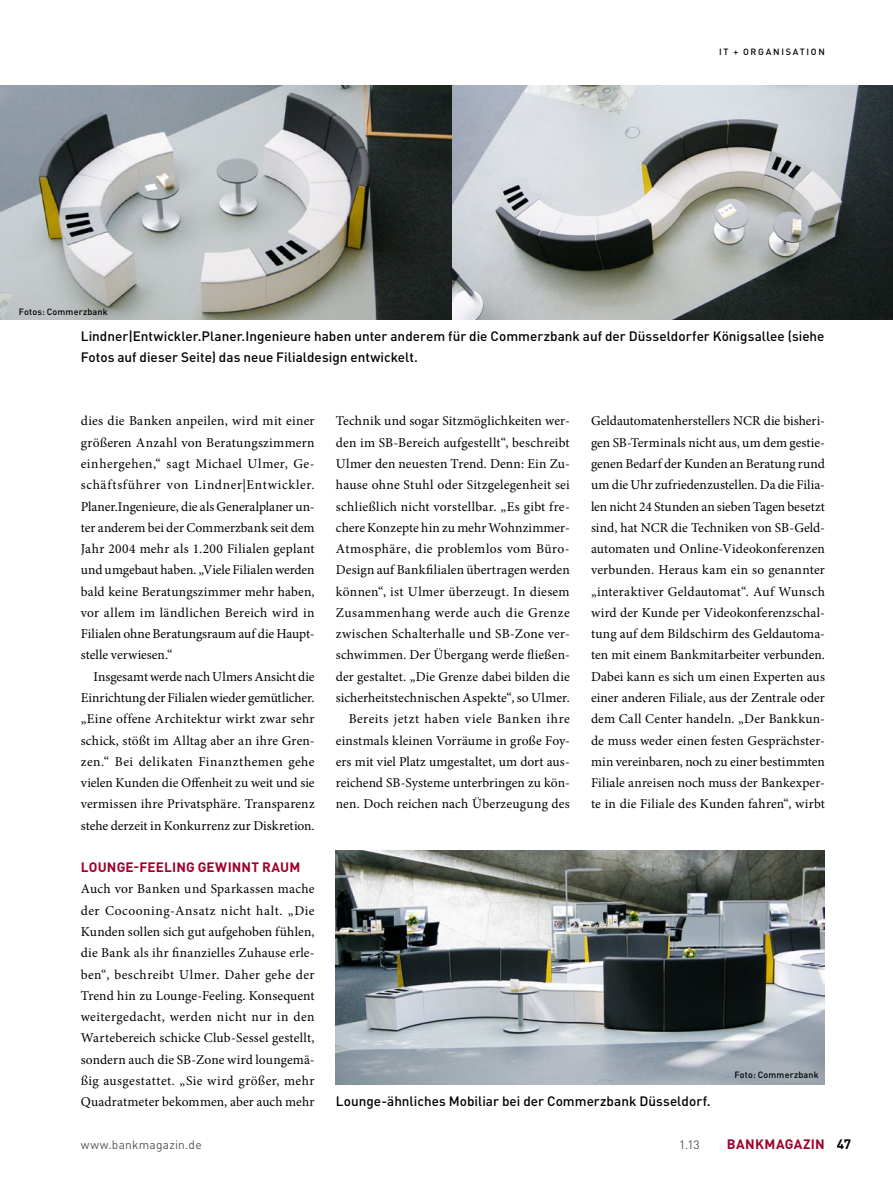
<style>
.page{position:relative;width:893px;height:1187px;background:#fff}
.page>*{position:absolute;margin:0;border:0;box-sizing:border-box;transform-origin:0 0}
.Grundtext{font:13.5px/21.3px "Minion Pro";letter-spacing:.005em;color:#000;text-align:justify}
.Grundtext_Einzug{font:13.5px/21.3px "Minion Pro";letter-spacing:.01em;color:#000;text-align:justify}
.Bildunterschrift{font:500 13.5px/20.2px "DINOT";color:#000}
.Zwischenüberschrift{font:700 13.5px "DINOT";letter-spacing:.015em;color:#9e002c}
.Kopfzeile{font:700 13.5px "DINOT";letter-spacing:.025em;color:#9e002c}
.t1{font:700 13.5px "DINOT";color:#000}
.Kopfzeile-2{font:12px "DINOT";letter-spacing:.015em;color:#585553}
.Bildquelle{font:500 9px "DINOT";letter-spacing:.015em;color:#000}
.Rubrik{font:500 9px "DINOT";letter-spacing:.19em;color:#000}
</style>
<div class="page">
<img style="left:0;top:85px;width:893px;height:234px">
<img style="left:336px;top:850px;width:489px;height:234px">
<p class="Bildquelle" style="left:19px;top:306px;width:90px">Fotos: Commerzbank</p>
<p class="Rubrik" style="left:719px;top:45px;width:107px">IT + ORGANISATION</p>
<p class="Bildunterschrift" style="left:81px;top:326px;width:745px">Lindner|Entwickler.Planer.Ingenieure haben unter anderem für die Commerzbank auf der Düsseldorfer Königsallee (siehe<br>Fotos auf dieser Seite) das neue Filialdesign entwickelt.</p>
<p class="Grundtext" style="left:81px;top:410px;width:235px">dies die Banken anpeilen, wird mit einer größeren Anzahl von Beratungszimmern einhergehen,“ sagt Michael Ulmer, Ge&shy;schäftsführer von Lindner|Entwickler.<br>Planer.Ingenieure, die als Generalplaner un&shy;ter anderem bei der Commerzbank seit dem Jahr 2004 mehr als 1.200 Filialen geplant und umgebaut haben. „Viele Filialen werden bald keine Beratungszimmer mehr haben, vor allem im ländlichen Bereich wird in Filialen ohne Beratungsraum auf die Haupt&shy;stelle verwiesen.“</p>
<p class="Grundtext_Einzug" style="left:81px;top:665px;width:235px;text-indent:13px">Insgesamt werde nach Ulmers Ansicht die Einrichtung der Filialen wieder gemütlicher. „Eine offene Architektur wirkt zwar sehr schick, stößt im Alltag aber an ihre Gren&shy;zen.“ Bei delikaten Finanzthemen gehe vielen Kunden die Offenheit zu weit und sie vermissen ihre Privatsphäre. Transparenz stehe derzeit in Konkurrenz zur Diskretion.</p>
<p class="Zwischenüberschrift" style="left:81px;top:858px;width:221px">LOUNGE-FEELING GEWINNT RAUM</p>
<p class="Grundtext" style="left:81px;top:878px;width:235px">Auch vor Banken und Sparkassen mache der Cocooning-Ansatz nicht halt. „Die Kunden sollen sich gut aufgehoben fühlen, die Bank als ihr finanzielles Zuhause erle&shy;ben“, beschreibt Ulmer. Daher gehe der Trend hin zu Lounge-Feeling. Konsequent weitergedacht, werden nicht nur in den Wartebereich schicke Club-Sessel gestellt, sondern auch die SB-Zone wird loungemä&shy;ßig ausgestattet. „Sie wird größer, mehr Quadratmeter bekommen, aber auch mehr</p>
<p class="Grundtext" style="left:336px;top:410px;width:235px">Technik und sogar Sitzmöglichkeiten wer&shy;den im SB-Bereich aufgestellt“, beschreibt Ulmer den neuesten Trend. Denn: Ein Zu&shy;hause ohne Stuhl oder Sitzgelegenheit sei schließlich nicht vorstellbar. „Es gibt fre&shy;chere Konzepte hin zu mehr Wohnzimmer-Atmosphäre, die problemlos vom Büro-Design auf Bankfilialen übertragen werden können“, ist Ulmer überzeugt. In diesem Zusammenhang werde auch die Grenze zwischen Schalterhalle und SB-Zone ver&shy;schwimmen. Der Übergang werde fließen&shy;der gestaltet. „Die Grenze dabei bilden die sicherheitstechnischen Aspekte“, so Ulmer.</p>
<p class="Grundtext_Einzug" style="left:336px;top:708px;width:235px;text-indent:13px">Bereits jetzt haben viele Banken ihre einstmals kleinen Vorräume in große Foy&shy;ers mit viel Platz umgestaltet, um dort aus&shy;reichend SB-Systeme unterbringen zu kön&shy;nen. Doch reichen nach Überzeugung des</p>
<p class="Grundtext_Einzug" style="left:591px;top:410px;width:235px">Geldautomatenherstellers NCR die bisheri&shy;gen SB-Terminals nicht aus, um dem gestie&shy;genen Bedarf der Kunden an Beratung rund um die Uhr zufriedenzustellen. Da die Filia&shy;len nicht 24 Stunden an sieben Tagen besetzt sind, hat NCR die Techniken von SB-Geld&shy;automaten und Online-Videokonferenzen verbunden. Heraus kam ein so genannter „interaktiver Geldautomat“. Auf Wunsch wird der Kunde per Videokonferenzschal&shy;tung auf dem Bildschirm des Geldautoma&shy;ten mit einem Bankmitarbeiter verbunden.<br>Dabei kann es sich um einen Experten aus einer anderen Filiale, aus der Zentrale oder dem Call Center handeln. „Der Bankkun&shy;de muss weder einen festen Gesprächster&shy;min vereinbaren, noch zu einer bestimmten Filiale anreisen noch muss der Bankexper&shy;te in die Filiale des Kunden fahren“, wirbt</p>
<p class="Bildquelle" style="left:735px;top:1068px;width:86px">Foto: Commerzbank</p>
<p class="Bildunterschrift" style="left:336px;top:1090px;width:376px">Lounge-ähnliches Mobiliar bei der Commerzbank Düsseldorf.</p>
<p class="Kopfzeile-2" style="left:81px;top:1136px;width:122px">www.bankmagazin.de</p>
<p class="Kopfzeile-2" style="left:679px;top:1136px;width:22px">1.13</p>
<p class="Kopfzeile" style="left:727px;top:1134px;width:99px">BANKMAGAZIN</p>
<p class="t1" style="left:837px;top:1134px;width:16px">47</p>
</div>
